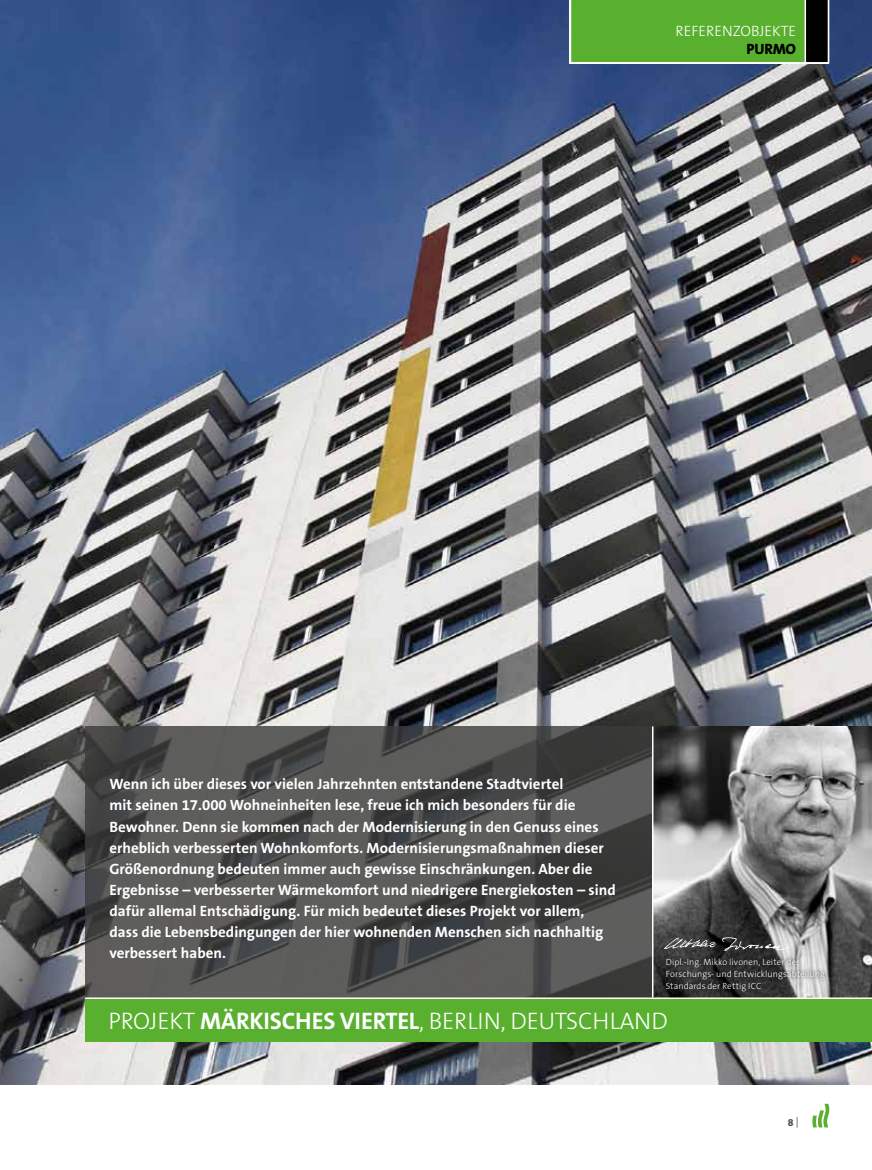
<style>
.page{position:relative;width:872px;height:1170px;background:#fff}
.page>*{position:absolute;margin:0;border:0;box-sizing:border-box;transform-origin:0 0}
.t1{font:300 24px "The Sans B3";letter-spacing:-.01em;color:#fff}
.t2{font:700 15px/21px "The Sans B7";color:#fff}
.t3{font:300 15px "The Sans B3";color:#fff}
.t4{font:800 15px "The Sans B8";letter-spacing:-.02em;color:#000}
.t5{font:800 10.5px "The Sans B8";color:#565656}
.t6{font:300 9px/12px "The Sans B3";letter-spacing:.005em;color:#fff}
.s1{font-family:"The Sans B7";font-weight:700}
.s2{font-family:"The Sans B5 Plain";font-weight:400}
</style>
<div class="page">
<img style="left:0;top:0;width:872px;height:1084px">
<svg style="left:569px;top:0;width:261px;height:64px;background:#5aa536"></svg>
<svg style="left:85px;top:726px;width:567px;height:271px;background:#50504f"></svg>
<img style="left:653px;top:726px;width:219px;height:271px">
<div style="left:85px;top:998px;width:787px;height:44px;background:#59b02f"></div>
<svg style="left:812px;top:1103px;width:17px;height:24px"></svg>
<hr style="left:652px;top:726px;width:1px;height:271px;background:#fff">
<hr style="left:85px;top:997px;width:787px;height:1px;background:#fff">
<svg style="left:662px;top:953px;width:166px;height:42px;background:#515151"></svg>
<svg style="left:663px;top:937px;width:126px;height:13px;background:#616161"></svg>
<p class="t3" style="left:675px;top:23px;width:122px">Referenzobjekte</p>
<p class="t4" style="left:746px;top:41px;width:51px">PURMO</p>
<p class="t2" style="left:109px;top:774px;width:508px">Wenn ich über dieses vor vielen Jahrzehnten entstandene Stadtviertel<br>mit seinen 17.000 Wohneinheiten lese, freue ich mich besonders für die Bewohner. Denn sie kommen nach der Modernisierung in den Genuss eines erheblich verbesserten Wohnkomforts. Modernisierungsmaßnahmen dieser Größenordnung bedeuten immer auch gewisse Einschränkungen. Aber die Ergebnisse – verbesserter Wärmekomfort und niedrigere Energiekosten – sind dafür allemal Entschädigung. Für mich bedeutet dieses Projekt vor allem, dass die Lebensbedingungen der hier wohnenden Menschen sich nachhaltig verbessert haben.</p>
<p class="t6" style="left:666px;top:955px;width:160px">Dipl.-Ing. Mikko Iivonen, Leiter der<br>Forschungs- und Entwicklungsabteilung<br>Standards der Rettig ICC</p>
<h1 class="t1" style="left:108px;top:1007px;width:38px">PROJEKT</h1>
<h1 class="t1" style="left:200px;top:1007px;width:469px"><span class="s1">MÄRKISCHES VIERTEL</span>, BE RLIN, DE UTSCHLAN D</h1>
<p class="t5" style="left:788px;top:1116px;width:13px">8<span class="s2">|</span></p>
</div>
